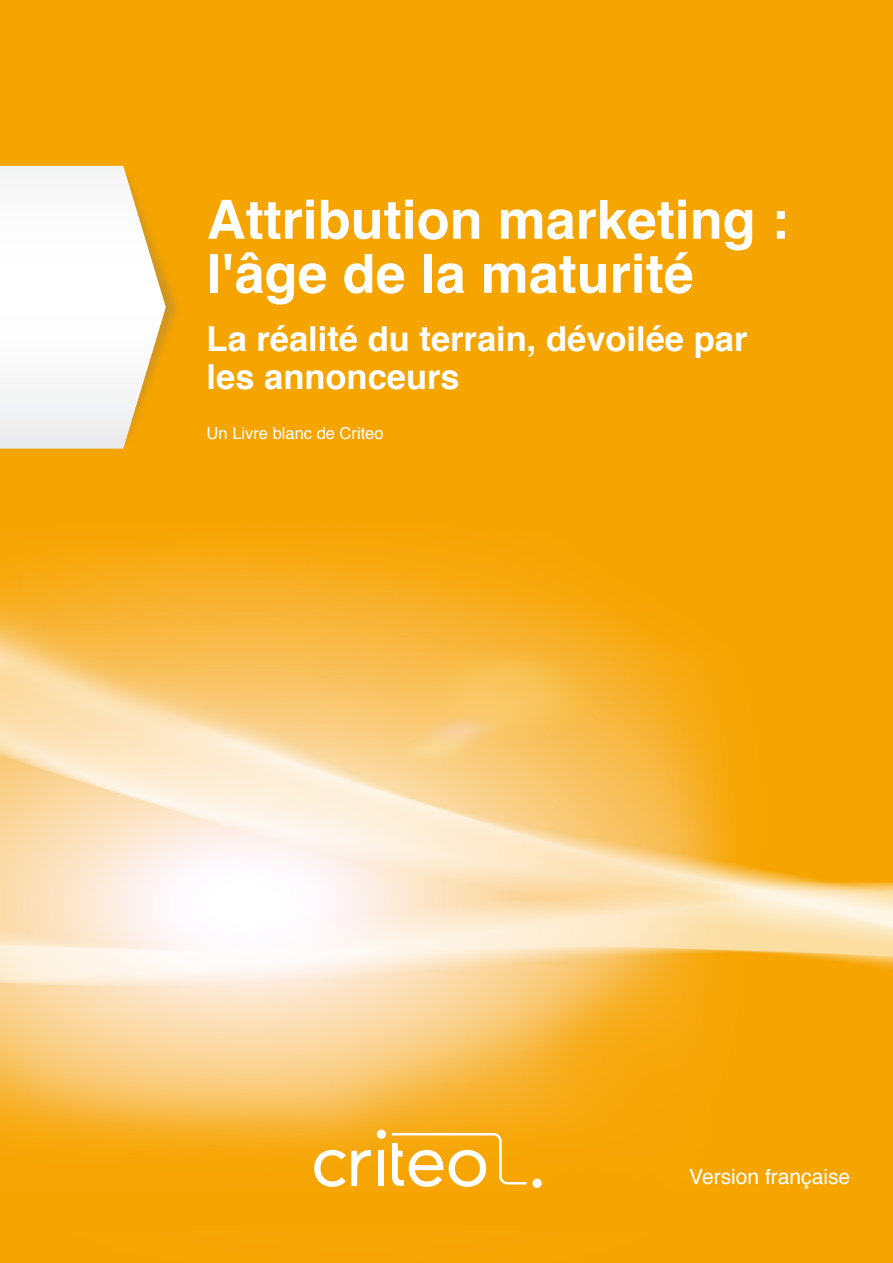
<style>
.page{position:relative;width:893px;height:1263px;background:#fff}
.page>*{position:absolute;margin:0;border:0;box-sizing:border-box;transform-origin:0 0}
.cover_top{font:700 54px/54px "Helvetica";color:#fff}
.cover_middle{font:700 34.5px/37.5px "Helvetica";color:#fff}
.cover_footer{font:21px "Helvetica";color:#fff}
.cover_bottom{font:16.5px "Helvetica";color:#fff}
</style>
<div class="page">
<img style="left:0;top:0;width:893px;height:1232px">
<div style="left:0;top:168px;width:182px;height:278px;background:#717275;opacity:.3"></div>
<svg style="left:0;top:166px;width:166px;height:283px"></svg>
<div style="left:532px;top:1178px;width:10px;height:10px;background:#fff;border-radius:50%"></div>
<div style="left:377px;top:1129px;width:9px;height:10px;background:#fff;border-radius:50%"></div>
<svg style="left:314px;top:1149px;width:57px;height:38px"></svg>
<div style="left:378px;top:1151px;width:6px;height:35px;background:#fff"></div>
<svg style="left:392px;top:1133px;width:135px;height:54px"></svg>
<div style="left:0;top:1232px;width:893px;height:31px;background:#f6a502"></div>
<p class="cover_top" style="left:207px;top:193px;width:584px">Attribution marketing : l'âge de la maturité</p>
<p class="cover_middle" style="left:207px;top:321px;width:542px">La réalité du terrain, dévoilée par les annonceurs</p>
<p class="cover_bottom" style="left:207px;top:421px;width:178px">Un Livre blanc de Criteo</p>
<p class="cover_footer" style="left:689px;top:1160px;width:163px">Version française</p>
</div>
